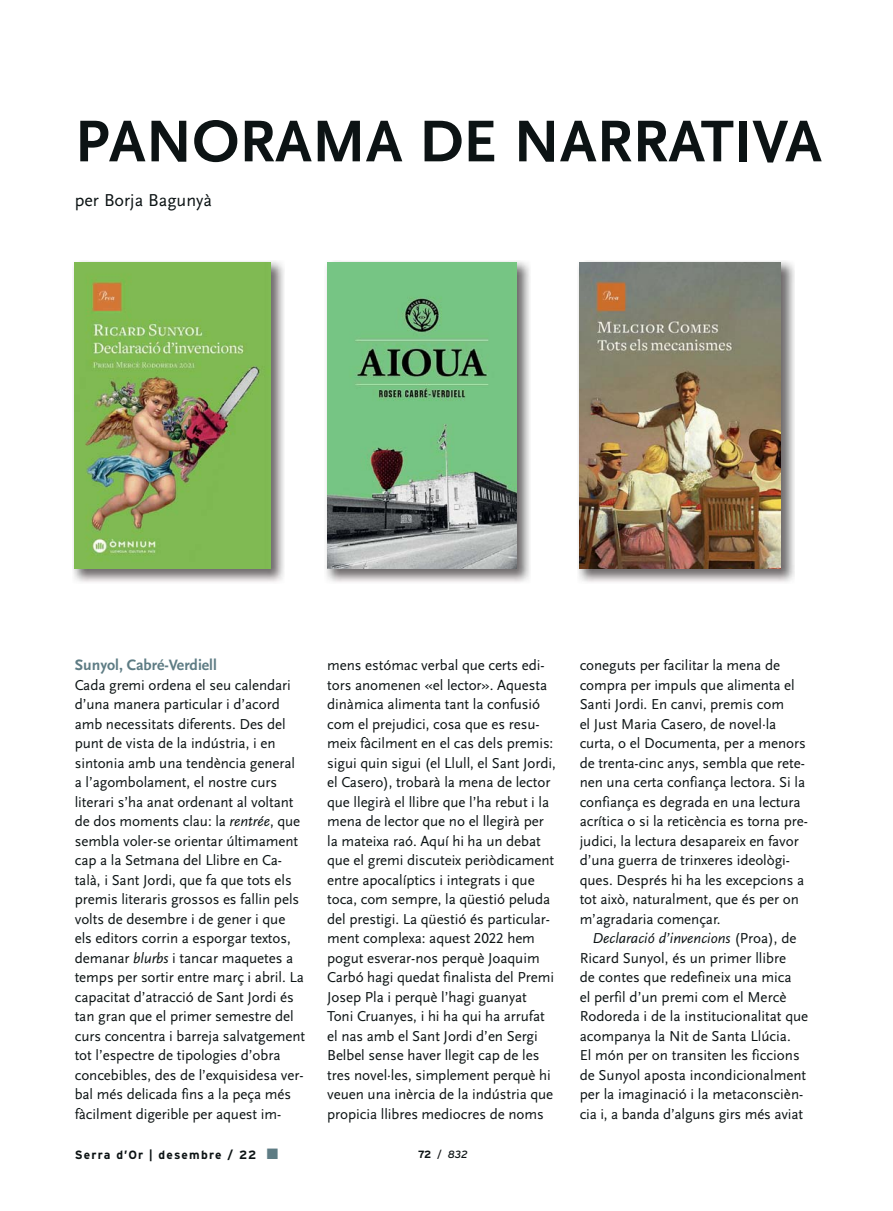
<style>
.page{position:relative;width:893px;height:1211px;background:#fff}
.page>*{position:absolute;margin:0;border:0;box-sizing:border-box;transform-origin:0 0}
.t1{font:61.5px "Scala Sans Bold LF";color:#0c1314}
.t2{font:18px "Scala Sans Regular LF";color:#0c1314}
.t3{font:15.75px "Scala Sans Bold LF";color:#5e7c84}
.t4{font:15px/19.5px "Scala Sans Regular LF";letter-spacing:-.005em;color:#0c1314}
.t5{font:15px "Scala Sans Regular LF Italic";color:#0c1314}
.t6{font:700 12px "Interstate";letter-spacing:.1em;color:#0c1314}
.t7{font:italic 10.5px "Interstate";color:#0c1314}
.s1{font-family:"Scala Sans Regular LF Italic"}
.s2{font-family:"Scala Sans Regular LF"}
.s3{font-weight:700;font-style:normal}
.s4{font-style:normal;color:#121517}
</style>
<div class="page">
<img style="left:73px;top:261px;width:211px;height:321px">
<img style="left:75px;top:263px;width:195px;height:306px">
<img style="left:326px;top:261px;width:204px;height:321px">
<img style="left:327px;top:263px;width:189px;height:306px">
<img style="left:578px;top:261px;width:216px;height:321px">
<img style="left:579px;top:263px;width:201px;height:306px">
<h1 class="t1" style="left:75px;top:116px;width:748px">PANORAMA DE NARRATIVA</h1>
<p class="t2" style="left:75px;top:193px;width:139px">per Borja Bagunyà</p>
<p class="t3" style="left:75px;top:658px;width:143px">Sunyol, Cabré-Verdiell</p>
<p class="t4" style="left:75px;top:676px;width:232px">Cada gremi ordena el seu calendari d’una manera particular i d’acord amb necessitats diferents. Des del punt de vista de la indústria, i en sintonia amb una tendència general a l’agombolament, el nostre curs literari s’ha anat ordenant al voltant de dos moments clau: la <span class="s1">rentrée</span>, que sembla voler-se orientar últimament cap a la Setmana del Llibre en Ca&shy;talà, i Sant Jordi, que fa que tots els premis literaris grossos es fallin pels volts de desembre i de gener i que els editors corrin a esporgar textos, demanar <span class="s1">blurbs</span> i tancar maquetes a temps per sortir entre març i abril. La capacitat d’atracció de Sant Jordi és tan gran que el primer semestre del curs concentra i barreja salvatgement tot l’espectre de tipologies d’obra concebibles, des de l’exquisidesa ver&shy;bal més delicada fins a la peça més fàcilment digerible per aquest im-</p>
<p class="t4" style="left:327px;top:657px;width:230px">mens estómac verbal que certs edi&shy;tors anomenen «el lector». Aquesta dinàmica alimenta tant la confusió com el prejudici, cosa que es resu&shy;meix fàcilment en el cas dels premis: sigui quin sigui (el Llull, el Sant Jordi, el Casero), trobarà la mena de lector que llegirà el llibre que l’ha rebut i la mena de lector que no el llegirà per la mateixa raó. Aquí hi ha un debat que el gremi discuteix periòdicament entre apocalíptics i integrats i que toca, com sempre, la qüestió peluda del prestigi. La qüestió és particular&shy;ment complexa: aquest 2022 hem pogut esverar-nos perquè Joaquim Carbó hagi quedat finalista del Premi Josep Pla i perquè l’hagi guanyat Toni Cruanyes, i hi ha qui ha arrufat el nas amb el Sant Jordi d’en Sergi Belbel sense haver llegit cap de les tres novel·les, simplement perquè hi veuen una inèrcia de la indústria que propicia llibres mediocres de noms</p>
<p class="t4" style="left:579px;top:657px;width:230px">coneguts per facilitar la mena de compra per impuls que alimenta el Santi Jordi. En canvi, premis com<br>el Just Maria Casero, de novel·la curta, o el Documenta, per a menors de trenta-cinc anys, sembla que rete&shy;nen una certa confiança lectora. Si la confiança es degrada en una lectura acrítica o si la reticència es torna pre&shy;judici, la lectura desapareix en favor d’una guerra de trinxeres ideològi&shy;ques. Després hi ha les excepcions a tot això, naturalment, que és per on m’agradaria començar.</p>
<p class="t5" style="left:592px;top:932px;width:205px">Declaració d’invencions <span class="s2">(Proa), de</span></p>
<p class="t4" style="left:579px;top:949px;width:230px">Ricard Sunyol, és un primer llibre<br>de contes que redefineix una mica<br>el perfil d’un premi com el Mercè Rodoreda i de la institucionalitat que acompanya la Nit de Santa Llúcia.<br>El món per on transiten les ficcions de Sunyol aposta incondicionalment per la imaginació i la metaconscièn&shy;cia i, a banda d’alguns girs més aviat</p>
<p class="t6" style="left:75px;top:1148px;width:183px">Serra d’Or | desembre / 22</p>
<p class="t7" style="left:418px;top:1149px;width:51px"><span class="s3">72</span> <span class="s4">/</span> 832</p>
</div>
